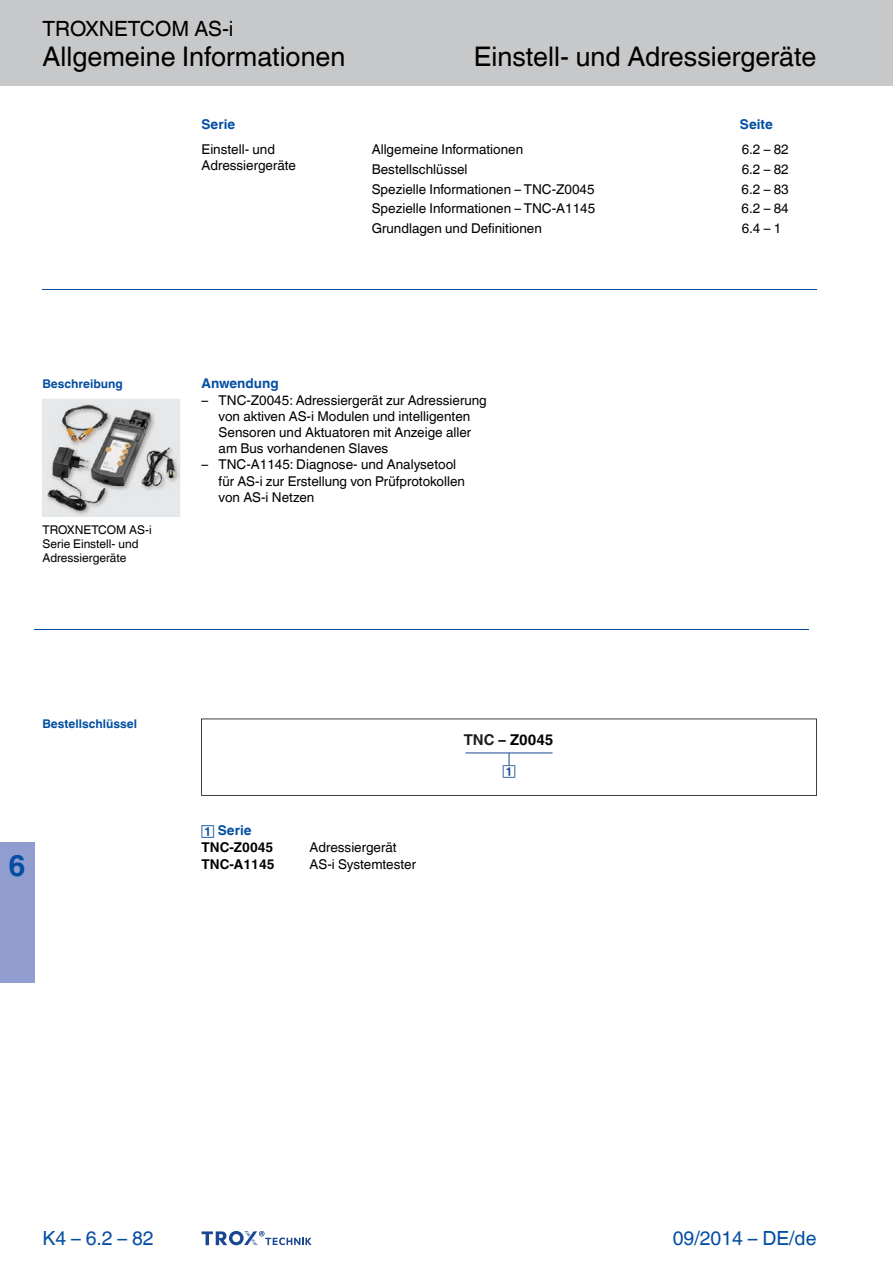
<style>
.page{position:relative;width:893px;height:1263px;background:#fff}
.page>*{position:absolute;margin:0;border:0;box-sizing:border-box;transform-origin:0 0}
.t1{font:700 30px "TROX Helvetica";color:#034ea2}
.t2{font:27px "TROX Helvetica";color:#000}
.t3{font:21px "TROX Helvetica";color:#000}
.t4{font:19.5px "TROX Helvetica";color:#034ea2}
.t5{font:700 14.85px "TROX Helvetica";color:#000}
.t6{font:13.5px/16.2px "TROX Helvetica";color:#000}
.t7{font:700 13.5px "TROX Helvetica";color:#034ea2}
.t8{font:700 13.5px "TROX Helvetica";color:#000}
.t9{font:12px/14.4px "TROX Helvetica";color:#000}
.t10{font:700 12px "TROX Helvetica";color:#034ea2}
.s1{color:#1d1d1b}
</style>
<div class="page">
<div style="left:0;top:0;width:893px;height:85px;background:#c7c8ca"></div>
<div style="left:0;top:842px;width:34px;height:140px;background:#929dcf"></div>
<svg style="left:202px;top:1231px;width:110px;height:15px"></svg>
<img style="left:43px;top:399px;width:137px;height:117px">
<hr style="left:43px;top:289px;width:773px;height:1px;background:#034ea2">
<hr style="left:34px;top:629px;width:774px;height:1px;background:#034ea2">
<svg style="left:201px;top:719px;width:616px;height:77px"></svg>
<hr style="left:465px;top:753px;width:87px;height:1px;background:#1a4791">
<svg style="left:503px;top:753px;width:12px;height:25px"></svg>
<h3 class="t3" style="left:43px;top:12px;width:193px">TROXNETCOM AS-i</h3>
<h2 class="t2" style="left:43px;top:35px;width:304px">Allgemeine Informationen</h2>
<h2 class="t2" style="left:474px;top:35px;width:344px">Einstell- und Adressiergeräte</h2>
<p class="t7" style="left:202px;top:113px;width:35px">Serie</p>
<p class="t6" style="left:202px;top:140px;width:96px">Einstell- und<br>Adressiergeräte</p>
<p class="t6" style="left:372px;top:140px;width:153px">Allgemeine Informationen</p>
<p class="t6" style="left:742px;top:140px;width:49px">6.2 – 82</p>
<p class="t7" style="left:740px;top:113px;width:34px">Seite</p>
<p class="t6" style="left:372px;top:160px;width:97px">Bestellschlüssel</p>
<p class="t6" style="left:742px;top:160px;width:49px">6.2 – 82</p>
<p class="t6" style="left:372px;top:179px;width:224px">Spezielle Informationen – TNC-Z0045</p>
<p class="t6" style="left:742px;top:179px;width:49px">6.2 – 83</p>
<p class="t6" style="left:372px;top:199px;width:225px">Spezielle Informationen – TNC-A1145</p>
<p class="t6" style="left:742px;top:199px;width:49px">6.2 – 84</p>
<p class="t6" style="left:372px;top:219px;width:172px">Grundlagen und Definitionen</p>
<p class="t6" style="left:742px;top:219px;width:41px">6.4 – 1</p>
<p class="t10" style="left:43px;top:374px;width:82px">Beschreibung</p>
<p class="t9" style="left:43px;top:521px;width:111px">TROXNETCOM AS-i<br>Serie Einstell- und<br>Adressiergeräte</p>
<p class="t7" style="left:202px;top:373px;width:79px">Anwendung</p>
<p class="t6" style="left:219px;top:390px;width:270px;text-indent:-17px">– TNC-Z0045: Adressiergerät zur Adressierung von aktiven AS-i Modulen und intelligenten Sensoren und Aktuatoren mit Anzeige aller am Bus vorhandenen Slaves</p>
<p class="t6" style="left:219px;top:455px;width:248px;text-indent:-17px">– TNC-A1145: Diagnose- und Analysetool für AS-i zur Erstellung von Prüfprotokollen von AS- i Netzen</p>
<p class="t10" style="left:43px;top:714px;width:96px">Bestellschlüssel</p>
<h1 class="t1" style="left:8px;top:841px;width:19px">6</h1>
<p class="t7" style="left:218px;top:819px;width:35px">Serie</p>
<p class="t8" style="left:202px;top:836px;width:73px">TNC-Z0045</p>
<p class="t6" style="left:310px;top:838px;width:89px">Adressiergerät</p>
<p class="t8" style="left:202px;top:854px;width:75px">TNC-A1145</p>
<p class="t6" style="left:310px;top:855px;width:108px">AS-i Systemtester</p>
<p class="t5" style="left:464px;top:727px;width:91px"><span class="s1">TNC</span> – Z0045</p>
<h3 class="t4" style="left:43px;top:1222px;width:113px">K 4 – 6.2 – 82</h3>
<h3 class="t4" style="left:673px;top:1222px;width:145px">09/2014 – DE/de</h3>
</div>
